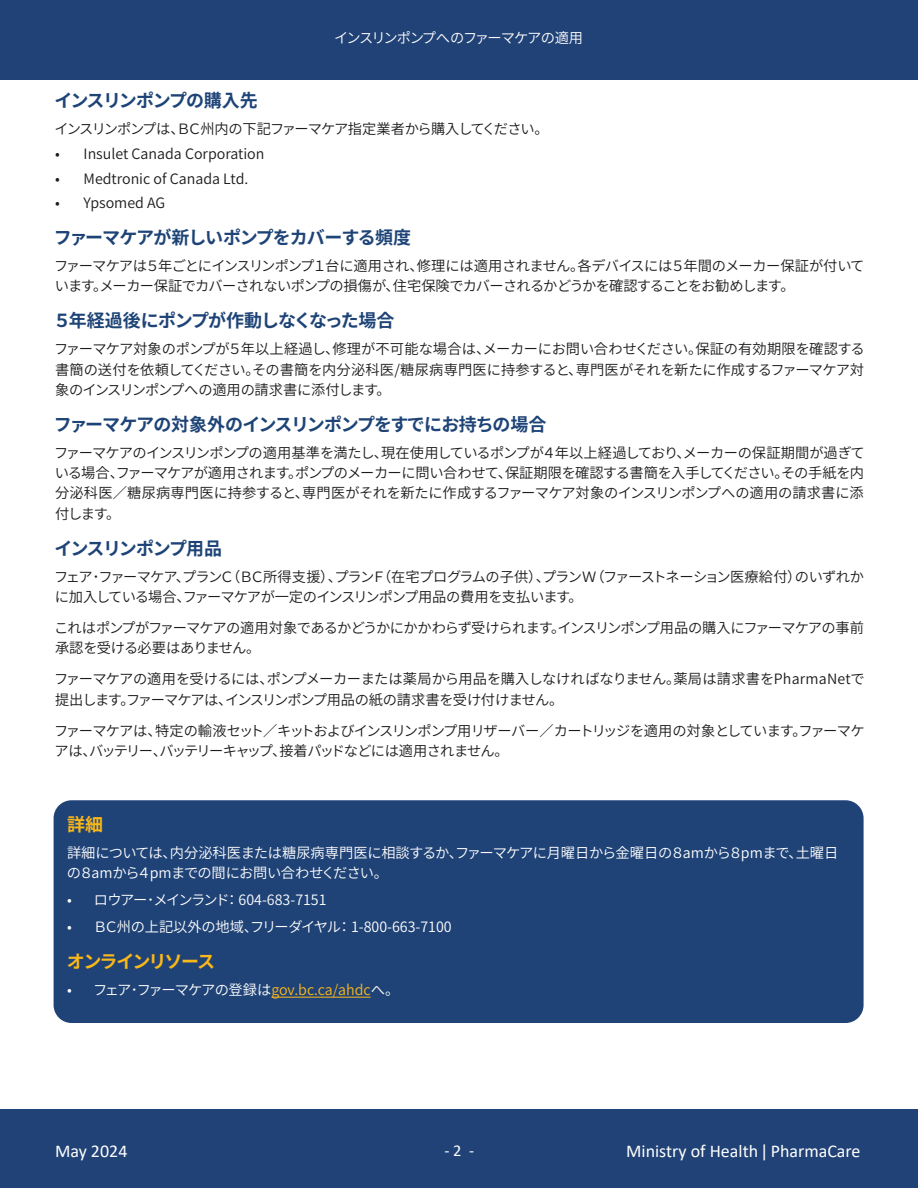
<style>
.page{position:relative;width:918px;height:1188px;background:#fff}
.page>*{position:absolute;margin:0;border:0;box-sizing:border-box;transform-origin:0 0}
.t1{font:700 18px "Source Han Sans JP";letter-spacing:-.06em;color:#1e4477}
.t2{font:18px "Calibri";color:#fff}
.t3{font:700 18px "Source Han Sans JP";letter-spacing:-.1em;color:#fab819}
.t4{font:700 18px "Source Han Sans JP";letter-spacing:-.08em;color:#1e4477}
.t5{font:16.5px "Calibri";color:#fff}
.t6{font:14.25px/20.2px "Source Han Sans JP";letter-spacing:-.05em;color:#1c1c1c}
.t7{font:14.25px/20.2px "Source Han Sans JP";letter-spacing:-.025em;color:#fff}
.t8{font:14.25px/20.2px "Source Han Sans JP";letter-spacing:-.02em;color:#1c1c1c}
.t9{font:14.25px "Source Han Sans JP";color:#1c1c1c}
.t10{font:14.25px "Source Han Sans JP";letter-spacing:-.075em;color:#1c1c1c}
.t11{font:14.25px "Source Han Sans JP";letter-spacing:-.045em;color:#fff}
.t12{font:14.25px "Source Han Sans JP";letter-spacing:-.09em;color:#fff}
.s1{color:#fab819}
</style>
<div class="page">
<div style="left:0;top:1110px;width:918px;height:78px;background:#214276"></div>
<div style="left:0;top:0;width:918px;height:79px;background:#214276"></div>
<div style="left:54px;top:800px;width:810px;height:223px;background:#204377;border-radius:18px"></div>
<hr style="left:271px;top:997px;width:100px;height:1px;background:#fab819">
<p class="t12" style="left:334px;top:30px;width:250px">インスリンポンプへのファーマケアの適用</p>
<p class="t1" style="left:55px;top:91px;width:205px">インスリンポンプの購入先</p>
<p class="t10" style="left:55px;top:121px;width:496px">インスリンポンプは、ＢＣ州内の下記ファーマケア指定業者から購入してください。</p>
<p class="t9" style="left:55px;top:146px;width:211px">• Insulet Canada Corporation</p>
<p class="t9" style="left:55px;top:170px;width:195px">• Medtronic of Canada Ltd.</p>
<p class="t9" style="left:55px;top:195px;width:112px">• Ypsomed AG</p>
<p class="t1" style="left:54px;top:227px;width:359px">ファーマケアが新しいポンプをカバーする頻度</p>
<p class="t6" style="left:54px;top:256px;width:812px">ファーマケアは５年ごとにインスリンポンプ１台に適用され、修理には適用されません。各デバイスには５年間のメーカー保証が付いています。メーカー保証でカバーされないポンプの損傷が、住宅保険でカバーされるかどうかを確認することをお勧めします。</p>
<p class="t1" style="left:53px;top:311px;width:343px">５年経過後にポンプが作動しなくなった場合</p>
<p class="t6" style="left:54px;top:339px;width:812px;text-align:justify">ファーマケア対象のポンプが５年以上経過し、修理が不可能な場合は、メーカーにお問い合わせください。保証の有効期限を確認する書簡の送付を依頼してください。その書簡を内分泌科医/糖尿病専門医に持参すると、専門医がそれを新たに作成するファーマケア対象のインスリンポンプへの適用の請求書に添付します。</p>
<p class="t1" style="left:54px;top:414px;width:494px">ファーマケアの対象外のインスリンポンプをすでにお持ちの場合</p>
<p class="t6" style="left:54px;top:443px;width:812px;text-align:justify">ファーマケアのインスリンポンプの適用基準を満たし、現在使用しているポンプが４年以上経過しており、メーカーの保証期間が過ぎている場合、ファーマケアが適用されます。ポンプのメーカーに問い合わせて、保証期限を確認する書簡を入手してください。その手紙を内分泌科医／糖尿病専門医に持参すると、専門医がそれを新たに作成するファーマケア対象のインスリンポンプへの適用の請求書に添付します。</p>
<p class="t4" style="left:55px;top:538px;width:169px">インスリンポンプ用品</p>
<p class="t6" style="left:54px;top:567px;width:812px">フェア･ファーマケア、プランＣ（ＢＣ所得支援）、プランＦ（在宅プログラムの子供）、プランＷ（ファーストネーション医療給付）のいずれかに加入している場合、ファーマケアが一定のインスリンポンプ用品の費用を支払います。</p>
<p class="t6" style="left:54px;top:618px;width:811px">これはポンプがファーマケアの適用対象であるかどうかにかかわらず受けられます。インスリンポンプ用品の購入にファーマケアの事前承認を受ける必要はありません。</p>
<p class="t8" style="left:54px;top:669px;width:812px">ファーマケアの適用を受けるには、ポンプメーカーまたは薬局から用品を購入しなければなりません。薬局は請求書をPharmaNetで提出します。ファーマケアは、インスリンポンプ用品の紙の請求書を受け付けません。</p>
<p class="t6" style="left:54px;top:721px;width:812px">ファーマケアは、特定の輸液セット／キットおよびインスリンポンプ用リザーバー／カートリッジを適用の対象としています。ファーマケアは、バッテリー、バッテリーキャップ、接着パッドなどには適用されません。</p>
<p class="t3" style="left:67px;top:814px;width:37px">詳細</p>
<p class="t7" style="left:67px;top:843px;width:773px">詳細については、内分泌科医または糖尿病専門医に相談するか、ファーマケアに月曜日から金曜日の８amから８pmまで、土曜日の８amから４pmまでの間にお問い合わせください。</p>
<p class="t11" style="left:67px;top:892px;width:261px">• ロウアー･メインランド：604-683-7151</p>
<p class="t7" style="left:67px;top:917px;width:386px">• ＢＣ州の上記以外の地域、フリーダイヤル：1-800-663-7100</p>
<p class="t3" style="left:67px;top:951px;width:150px">オンラインリソース</p>
<p class="t7" style="left:67px;top:980px;width:334px">• フェア･ファーマケアの登録は<span class="s1">gov.bc.ca/ahdc</span>へ。</p>
<p class="t2" style="left:55px;top:1139px;width:74px">May 2024</p>
<p class="t2" style="left:626px;top:1139px;width:236px">Ministry of Health PharmaCare</p>
<p class="t5" style="left:444px;top:1139px;width:31px">- 2 -</p>
</div>
